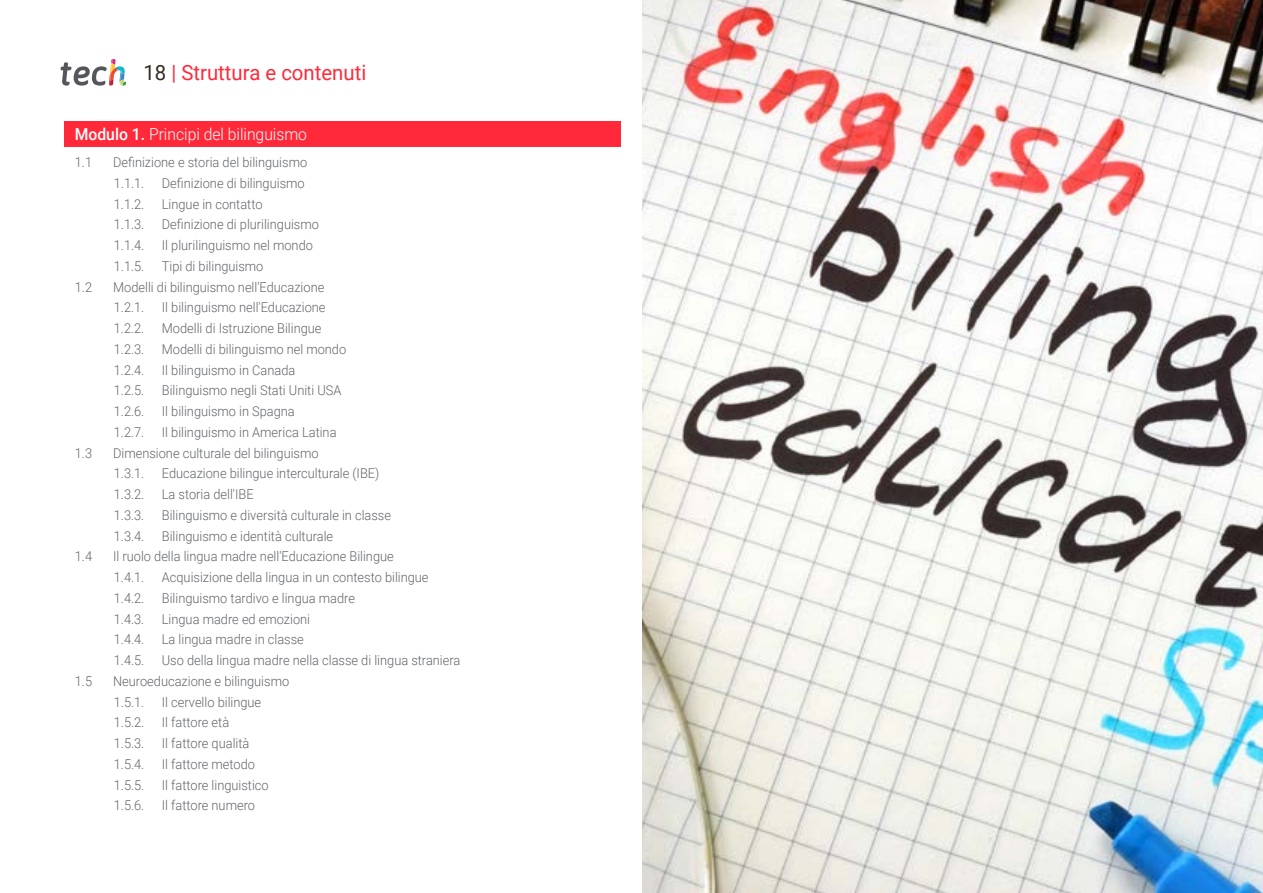
<style>
.page{position:relative;width:1263px;height:893px;background:#fff}
.page>*{position:absolute;margin:0;border:0;box-sizing:border-box;transform-origin:0 0}
.t1{font:21px "Roboto";color:#ff293a}
.t2{font:300 16.5px "Roboto";color:#fff;scale:.95 1}
.t3{font:300 13.5px/20.7px "Roboto";color:#61646a;scale:.95 1}
.s1{color:#312e20}
.s2{font-weight:500}
</style>
<div class="page">
<div style="left:64px;top:121px;width:557px;height:25px;background:#ff293a"></div>
<img style="left:642px;top:0;width:621px;height:893px">
<svg style="left:61px;top:59px;width:65px;height:27px"></svg>
<h1 class="t1" style="left:144px;top:57px;width:224px"><span class="s1">18</span> | Struttura e contenuti</h1>
<p class="t2" style="left:75px;top:123px;width:246px"><span class="s2">Modulo 1.</span> Principi del bilinguismo</p>
<p class="t3" style="left:75px;top:151px;width:20px">1.1</p>
<p class="t3" style="left:113px;top:151px;width:206px">Definizione e storia del bilinguismo<br>1.1.1.</p>
<p class="t3" style="left:162px;top:172px;width:152px">Definizione di bilinguismo</p>
<p class="t3" style="left:114px;top:193px;width:34px">1.1.2.</p>
<p class="t3" style="left:162px;top:193px;width:108px">Lingue in contatto</p>
<p class="t3" style="left:114px;top:214px;width:34px">1.1.3.</p>
<p class="t3" style="left:162px;top:214px;width:167px">Definizione di plurilinguismo</p>
<p class="t3" style="left:114px;top:234px;width:34px">1.1.4.</p>
<p class="t3" style="left:162px;top:234px;width:161px">Il plurilinguismo nel mondo</p>
<p class="t3" style="left:114px;top:255px;width:34px">1.1.5.</p>
<p class="t3" style="left:162px;top:255px;width:108px">Tipi di bilinguismo</p>
<p class="t3" style="left:75px;top:276px;width:20px">1.2</p>
<p class="t3" style="left:113px;top:276px;width:224px">Modelli di bilinguismo nell'Educazione<br>1.2.1.</p>
<p class="t3" style="left:162px;top:297px;width:174px">Il bilinguismo nell'Educazione</p>
<p class="t3" style="left:114px;top:317px;width:34px">1.2.2.</p>
<p class="t3" style="left:162px;top:317px;width:170px">Modelli di Istruzione Bilingue</p>
<p class="t3" style="left:114px;top:338px;width:34px">1.2.3.</p>
<p class="t3" style="left:162px;top:338px;width:196px">Modelli di bilinguismo nel mondo</p>
<p class="t3" style="left:114px;top:359px;width:34px">1.2.4.</p>
<p class="t3" style="left:162px;top:359px;width:142px">Il bilinguismo in Canada</p>
<p class="t3" style="left:114px;top:380px;width:34px">1.2.5.</p>
<p class="t3" style="left:162px;top:380px;width:190px">Bilinguismo negli Stati Uniti USA</p>
<p class="t3" style="left:114px;top:400px;width:34px">1.2.6.</p>
<p class="t3" style="left:162px;top:400px;width:141px">Il bilinguismo in Spagna</p>
<p class="t3" style="left:114px;top:421px;width:34px">1.2.7.</p>
<p class="t3" style="left:162px;top:421px;width:185px">Il bilinguismo in America Latina</p>
<p class="t3" style="left:75px;top:442px;width:20px">1.3</p>
<p class="t3" style="left:113px;top:442px;width:218px">Dimensione culturale del bilinguismo<br>1.3.1.</p>
<p class="t3" style="left:162px;top:463px;width:230px">Educazione bilingue interculturale (IBE)</p>
<p class="t3" style="left:114px;top:483px;width:34px">1.3.2.</p>
<p class="t3" style="left:162px;top:483px;width:98px">La storia dell'IBE</p>
<p class="t3" style="left:114px;top:504px;width:34px">1.3.3.</p>
<p class="t3" style="left:162px;top:504px;width:243px">Bilinguismo e diversità culturale in classe</p>
<p class="t3" style="left:114px;top:525px;width:34px">1.3.4.</p>
<p class="t3" style="left:162px;top:525px;width:182px">Bilinguismo e identità culturale</p>
<p class="t3" style="left:75px;top:546px;width:20px">1.4</p>
<p class="t3" style="left:113px;top:546px;width:297px">Il ruolo della lingua madre nell'Educazione Bilingue<br>1.4.1.</p>
<p class="t3" style="left:162px;top:566px;width:282px">Acquisizione della lingua in un contesto bilingue</p>
<p class="t3" style="left:114px;top:587px;width:34px">1.4.2.</p>
<p class="t3" style="left:162px;top:587px;width:205px">Bilinguismo tardivo e lingua madre</p>
<p class="t3" style="left:114px;top:608px;width:34px">1.4.3.</p>
<p class="t3" style="left:162px;top:608px;width:158px">Lingua madre ed emozioni</p>
<p class="t3" style="left:114px;top:629px;width:34px">1.4.4.</p>
<p class="t3" style="left:162px;top:629px;width:151px">La lingua madre in classe</p>
<p class="t3" style="left:114px;top:649px;width:34px">1.4.5.</p>
<p class="t3" style="left:162px;top:649px;width:316px">Uso della lingua madre nella classe di lingua straniera</p>
<p class="t3" style="left:75px;top:670px;width:20px">1.5</p>
<p class="t3" style="left:113px;top:670px;width:187px">Neuroeducazione e bilinguismo<br>1.5.1.</p>
<p class="t3" style="left:162px;top:691px;width:106px">Il cervello bilingue</p>
<p class="t3" style="left:114px;top:712px;width:34px">1.5.2.</p>
<p class="t3" style="left:162px;top:712px;width:72px">Il fattore età</p>
<p class="t3" style="left:114px;top:732px;width:34px">1.5.3.</p>
<p class="t3" style="left:162px;top:732px;width:94px">Il fattore qualità</p>
<p class="t3" style="left:114px;top:753px;width:34px">1.5.4.</p>
<p class="t3" style="left:162px;top:753px;width:100px">Il fattore metodo</p>
<p class="t3" style="left:114px;top:774px;width:34px">1.5.5.</p>
<p class="t3" style="left:162px;top:774px;width:114px">Il fattore linguistico</p>
<p class="t3" style="left:114px;top:795px;width:34px">1.5.6.</p>
<p class="t3" style="left:162px;top:795px;width:100px">Il fattore numero</p>
</div>
